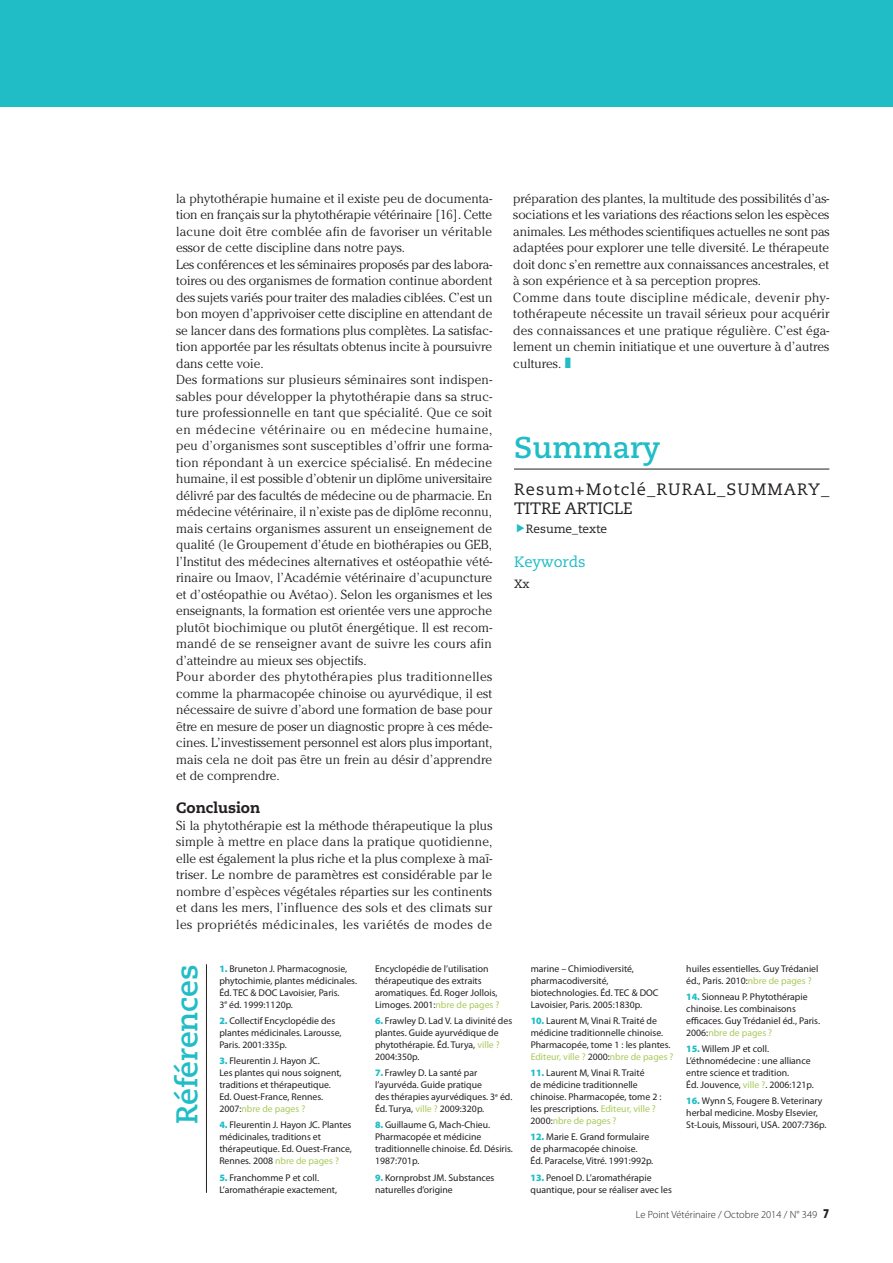
<style>
.page{position:relative;width:893px;height:1263px;background:#fff}
.page>*{position:absolute;margin:0;border:0;box-sizing:border-box;transform-origin:0 0}
.t1{font:700 30px "Caecilia";color:#21bdc6}
.t2{font:16.5px/19.5px "Caecilia";letter-spacing:.07em;color:#231f20}
.t3{font:800 15px "Caecilia";color:#231f20}
.t4{font:15px "Caecilia";letter-spacing:-.015em;color:#21bdc6}
.t5{font:300 13.05px/16.5px "Cheltenham";color:#231f20}
.t6{font:12px "Caecilia";letter-spacing:-.01em;color:#231f20}
.t7{font:300 10.5px "Myriad Pro";color:#231f20}
.t8{font:9.75px/12px "Myriad Pro";color:#231f20}
.s1{color:#21bdc6}
.s2{font-weight:900;color:#21bdc6}
.s3{color:#a8ca5b}
.s4{font-weight:900;font-stretch:condensed;font-size:13.5px}
</style>
<div class="page">
<div style="left:0;top:0;width:893px;height:106px;background:#21bdc6"></div>
<hr style="left:206px;top:964px;width:1px;height:229px;background:#231f20">
<hr style="left:514px;top:469px;width:315px;height:1px;background:#231f20">
<p class="t5" style="left:176px;top:190px;width:318px">la phytothérapie humaine et il existe peu de documenta&shy;tion en français sur la phytothérapie vétérinaire [16]. Cette lacune doit être comblée afin de favoriser un véritable essor de cette discipline dans notre pays.<br>Les conférences et les séminaires proposés par des labora&shy;toires ou des organismes de formation continue abordent des sujets variés pour traiter des maladies ciblées. C’est un bon moyen d’apprivoiser cette discipline en attendant de se lancer dans des formations plus complètes. La satisfac&shy;tion apportée par les résultats obtenus incite à poursuivre dans cette voie.<br>Des formations sur plusieurs séminaires sont indispen&shy;sables pour développer la phytothérapie dans sa struc&shy;ture professionnelle en tant que spécialité. Que ce soit en médecine vétérinaire ou en médecine humaine, peu d’organismes sont susceptibles d’offrir une forma&shy;tion répondant à un exercice spécialisé. En médecine humaine, il est possible d’obtenir un diplôme universitaire délivré par des facultés de médecine ou de pharmacie. En médecine vétérinaire, il n’existe pas de diplôme reconnu, mais certains organismes assurent un enseignement de qualité (le Groupement d’étude en biothérapies ou GEB, l’Institut des médecines alternatives et ostéopathie vété&shy;rinaire ou Imaov, l’Académie vétérinaire d’acupuncture et d’ostéopathie ou Avétao). Selon les organismes et les enseignants, la formation est orientée vers une approche plutôt biochimique ou plutôt énergétique. Il est recom&shy;mandé de se renseigner avant de suivre les cours afin d’atteindre au mieux ses objectifs.<br>Pour aborder des phytothérapies plus traditionnelles comme la pharmacopée chinoise ou ayurvédique, il est nécessaire de suivre d’abord une formation de base pour être en mesure de poser un diagnostic propre à ces méde&shy;cines. L’investissement personnel est alors plus important, mais cela ne doit pas être un frein au désir d’apprendre et de comprendre.</p>
<p class="t3" style="left:176px;top:798px;width:86px">Conclusion</p>
<p class="t5" style="left:176px;top:817px;width:318px;text-align:justify">Si la phytothérapie est la méthode thérapeutique la plus simple à mettre en place dans la pratique quotidienne, elle est également la plus riche et la plus complexe à maî&shy;triser. Le nombre de paramètres est considérable par le nombre d’espèces végétales réparties sur les continents et dans les mers, l’influence des sols et des climats sur les propriétés médicinales, les variétés de modes de</p>
<p class="t5" style="left:513px;top:190px;width:318px">préparation des plantes, la multitude des possibilités d’as&shy;sociations et les variations des réactions selon les espèces animales. Les méthodes scientifiques actuelles ne sont pas adaptées pour explorer une telle diversité. Le thérapeute doit donc s’en remettre aux connaissances ancestrales, et à son expérience et à sa perception propres.<br>Comme dans toute discipline médicale, devenir phy&shy;tothérapeute nécessite un travail sérieux pour acquérir des connaissances et une pratique régulière. C’est éga&shy;lement un chemin initiatique et une ouverture à d’autres cultures. <span class="s1">❚</span></p>
<h1 class="t1" style="left:514px;top:430px;width:148px">Summary</h1>
<p class="t2" style="left:514px;top:479px;width:317px">Resum+Motclé_RURAL_SUMMARY_<br>TITRE ARTICLE</p>
<p class="t6" style="left:526px;top:522px;width:83px">Resume_texte</p>
<p class="t4" style="left:514px;top:553px;width:73px">Keywords</p>
<p class="t6" style="left:514px;top:577px;width:17px">Xx</p>
<h1 class="t1" style="left:169px;top:1124px;width:162px;rotate:-90deg">Références</h1>
<p class="t8" style="left:219px;top:962px;width:139px"><span class="s2">1.</span> Bruneton J. Pharmacognosie, phytochimie, plantes médicinales.<br>Éd. TEC &amp; DOC Lavoisier, Paris.<br>3<sup>e</sup> éd. 1999:1120p.</p>
<p class="t8" style="left:219px;top:1014px;width:124px"><span class="s2">2.</span> Collectif Encyclopédie des plantes médicinales. Larousse,<br>Paris. 2001:335p.</p>
<p class="t8" style="left:219px;top:1055px;width:124px"><span class="s2">3.</span> Fleurentin J. Hayon JC.<br>Les plantes qui nous soignent, traditions et thérapeutique.<br>Ed. Ouest-France, Rennes.<br>2007:<span class="s3">nbre de pages ?</span></p>
<p class="t8" style="left:219px;top:1119px;width:134px"><span class="s2">4.</span> Fleurentin J. Hayon JC. Plantes médicinales, traditions et thérapeutique. Ed. Ouest-France,<br>Rennes. 2008 <span class="s3">nbre de pages ?</span></p>
<p class="t8" style="left:219px;top:1171px;width:119px"><span class="s2">5.</span> Franchomme P et coll.<br>L’aromathérapie exactement,</p>
<p class="t8" style="left:375px;top:962px;width:126px">Encyclopédie de l’utilisation thérapeutique des extraits aromatiques. Éd. Roger Jollois,<br>Limoges. 2001:<span class="s3">nbre de pages ?</span></p>
<p class="t8" style="left:375px;top:1014px;width:139px"><span class="s2">6.</span> Frawley D. Lad V. La divinité des plantes. Guide ayurvédique de phytothérapie. Éd. Turya, <span class="s3">ville ?<br></span>2004:350p.</p>
<p class="t8" style="left:375px;top:1067px;width:139px"><span class="s2">7.</span> Frawley D. La santé par l’ayurvéda. Guide pratique<br>des thérapies ayurvédiques. 3<sup>e</sup> éd.<br>Éd. Turya, <span class="s3">ville ?</span> 2009:320p.</p>
<p class="t8" style="left:375px;top:1119px;width:139px"><span class="s2">8.</span> Guillaume G, Mach-Chieu.<br>Pharmacopée et médicine traditionnelle chinoise. Éd. Désiris.<br>1987:701p.</p>
<p class="t8" style="left:375px;top:1171px;width:121px"><span class="s2">9.</span> Kornprobst JM. Substances naturelles d’origine</p>
<p class="t8" style="left:531px;top:962px;width:129px">marine – Chimiodiversité, pharmacodiversité, biotechnologies. Éd. TEC &amp; DOC<br>Lavoisier, Paris. 2005:1830p.</p>
<p class="t8" style="left:531px;top:1014px;width:144px"><span class="s2">10.</span> Laurent M, Vinai R. Traité de médicine traditionnelle chinoise.<br>Pharmacopée, tome 1 : les plantes.<br><span class="s3">Editeur, ville ?</span> 2000:<span class="s3">nbre de pages ?</span></p>
<p class="t8" style="left:531px;top:1067px;width:132px"><span class="s2">11.</span> Laurent M, Vinai R. Traité<br>de médicine traditionnelle chinoise. Pharmacopée, tome 2 : les prescriptions. <span class="s3">Editeur, ville ?<br></span>2000:<span class="s3">nbre de pages ?</span></p>
<p class="t8" style="left:531px;top:1131px;width:124px"><span class="s2">12.</span> Marie E. Grand formulaire de pharmacopée chinoise.<br>Éd. Paracelse, Vitré. 1991:992p.</p>
<p class="t8" style="left:531px;top:1171px;width:143px"><span class="s2">13.</span> Penoel D. L’aromathérapie quantique, pour se réaliser avec les</p>
<p class="t8" style="left:686px;top:962px;width:134px">huiles essentielles. Guy Trédaniel éd., Paris. 2010:<span class="s3">nbre de pages ?</span></p>
<p class="t8" style="left:686px;top:990px;width:135px"><span class="s2">14.</span> Sionneau P. Phytothérapie chinoise. Les combinaisons efficaces. Guy Trédaniel éd., Paris.<br>2006:<span class="s3">nbre de pages ?</span></p>
<p class="t8" style="left:686px;top:1043px;width:129px"><span class="s2">15.</span> Willem JP et coll.<br>L’éthnomédecine : une alliance entre science et tradition.<br>Éd. Jouvence, <span class="s3">ville ?</span>. 2006:121p.</p>
<p class="t8" style="left:686px;top:1095px;width:138px"><span class="s2">16.</span> Wynn S, Fougere B. Veterinary herbal medicine. Mosby Elsevier,</p>
<p class="t8" style="left:686px;top:1119px;width:142px">St-Louis, Missouri, USA. 2007:736p.</p>
<p class="t7" style="left:636px;top:1208px;width:195px">Le Point Vétérinaire / Octobre 2014 / N° 349 <span class="s4">7</span></p>
</div>
